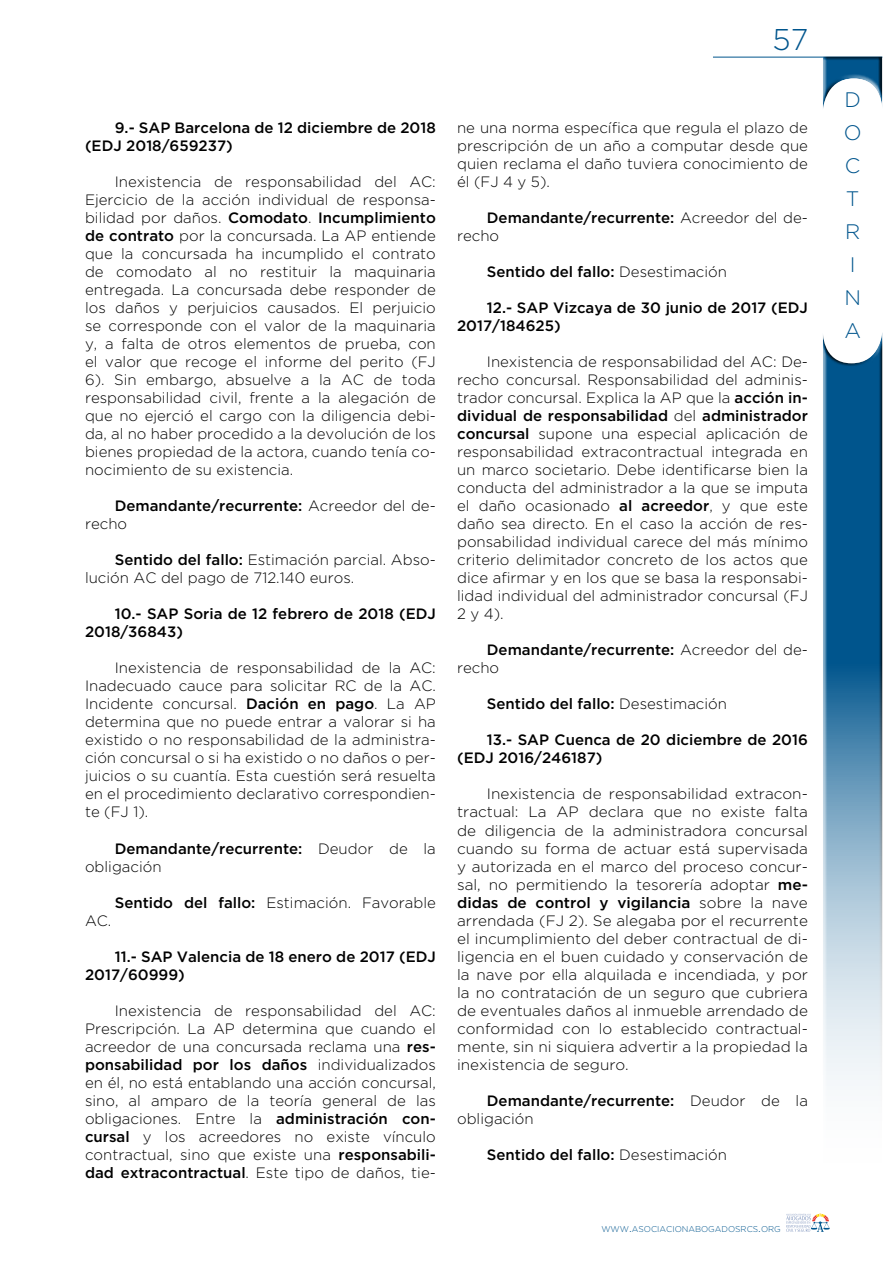
<style>
.page{position:relative;width:893px;height:1263px;background:#fff}
.page>*{position:absolute;margin:0;border:0;box-sizing:border-box;transform-origin:0 0}
.t1{font:300 30px "Gotham";color:#00558d}
.t2{font:300 21px/33px "Gotham";color:#00558d}
.t3{font:300 15px/18px "Gotham";color:#000;text-align:justify}
.t4{font:500 15px/18px "Gotham";color:#000}
.t5{font:300 8.4px "Gotham";color:#00558d}
.s1{font-weight:500}
.s2{font-weight:300}
.s3{font-size:12px}
</style>
<div class="page">
<hr style="left:713px;top:57px;width:169px;height:1px;background:#00558d">
<div style="left:822px;top:56px;width:63px;height:58px;background:#000;opacity:.75"></div>
<div style="left:821px;top:328px;width:62px;height:868px;background:#000;opacity:.75"></div>
<svg style="left:786px;top:1213px;width:44px;height:19px"></svg>
<h1 class="t1" style="left:773px;top:24px;width:37px">57</h1>
<p class="t4" style="left:85px;top:118px;width:352px;text-indent:30px">9.- SAP Barcelona de 12 diciembre de 2018 (EDJ 2018/659237)</p>
<p class="t3" style="left:85px;top:172px;width:352px;text-indent:30px">Inexistencia de responsabilidad del AC:<br>Ejercicio de la acción individual de responsa&shy;bilidad por daños. <span class="s1">Comodato</span>. <span class="s1">Incumplimiento de contrato</span> por la concursada. La AP entiende que la concursada ha incumplido el contrato de comodato al no restituir la maquinaria entregada. La concursada debe responder de los daños y perjuicios causados. El perjuicio se corresponde con el valor de la maquinaria y, a falta de otros elementos de prueba, con el valor que recoge el informe del perito (FJ 6). Sin embargo, absuelve a la AC de toda responsabilidad civil, frente a la alegación de que no ejerció el cargo con la diligencia debi&shy;da, al no haber procedido a la devolución de los bienes propiedad de la actora, cuando tenía co&shy;nocimiento de su existencia.</p>
<p class="t4" style="left:85px;top:496px;width:352px;text-indent:30px">Demandante/recurrente: <span class="s2">Acreedor del de&shy;recho</span></p>
<p class="t3" style="left:85px;top:551px;width:352px;text-indent:30px"><span class="s1">Sentido del fallo:</span> Estimación parcial. Abso&shy;lución AC del pago de 712.140 euros.</p>
<p class="t4" style="left:85px;top:605px;width:352px;text-indent:30px">10.- SAP Soria de 12 febrero de 2018 (EDJ<br>2018/36843)</p>
<p class="t3" style="left:85px;top:659px;width:352px;text-indent:30px">Inexistencia de responsabilidad de la AC:<br>Inadecuado cauce para solicitar RC de la AC.<br>Incidente concursal. <span class="s1">Dación en pago</span>. La AP determina que no puede entrar a valorar si ha existido o no responsabilidad de la administra&shy;ción concursal o si ha existido o no daños o per&shy;juicios o su cuantía. Esta cuestión será resuelta en el procedimiento declarativo correspondien&shy;te (FJ 1).</p>
<p class="t4" style="left:85px;top:839px;width:352px;text-indent:30px">Demandante/recurrente: <span class="s2">Deudor de la obligación</span></p>
<p class="t3" style="left:115px;top:893px;width:323px"><span class="s1">Sentido del fallo:</span> Estimación. Favorable</p>
<p class="t3" style="left:85px;top:911px;width:28px">AC.</p>
<p class="t4" style="left:85px;top:947px;width:352px;text-indent:30px">11.- SAP Valencia de 18 enero de 2017 (EDJ<br>2017/60999)</p>
<p class="t3" style="left:85px;top:1001px;width:352px;text-indent:30px">Inexistencia de responsabilidad del AC:<br>Prescripción. La AP determina que cuando el acreedor de una concursada reclama una <span class="s1">res&shy;ponsabilidad por los daños</span> individualizados en él, no está entablando una acción concursal, sino, al amparo de la teoría general de las obligaciones. Entre la <span class="s1">administración con&shy;cursal</span> y los acreedores no existe vínculo contractual, sino que existe una <span class="s1">responsabili&shy;dad extracontractual</span>. Este tipo de daños, tie-</p>
<p class="t3" style="left:457px;top:118px;width:352px">ne una norma específica que regula el plazo de prescripción de un año a computar desde que quien reclama el daño tuviera conocimiento de él (FJ 4 y 5).</p>
<p class="t4" style="left:457px;top:208px;width:352px;text-indent:30px">Demandante/recurrente: <span class="s2">Acreedor del de&shy;recho</span></p>
<p class="t4" style="left:487px;top:262px;width:242px">Sentido del fallo: <span class="s2">Desestimación</span></p>
<p class="t4" style="left:457px;top:298px;width:352px;text-indent:30px">12.- SAP Vizcaya de 30 junio de 2017 (EDJ<br>2017/184625)</p>
<p class="t3" style="left:457px;top:353px;width:352px;text-indent:30px">Inexistencia de responsabilidad del AC: De&shy;recho concursal. Responsabilidad del adminis&shy;trador concursal. Explica la AP que la <span class="s1">acción in&shy;dividual de responsabilidad</span> del <span class="s1">administrador concursal</span> supone una especial aplicación de responsabilidad extracontractual integrada en un marco societario. Debe identificarse bien la conducta del administrador a la que se imputa el daño ocasionado <span class="s1">al acreedor</span>, y que este daño sea directo. En el caso la acción de res&shy;ponsabilidad individual carece del más mínimo criterio delimitador concreto de los actos que dice afirmar y en los que se basa la responsabi&shy;lidad individual del administrador concursal (FJ 2 y 4).</p>
<p class="t4" style="left:457px;top:641px;width:352px;text-indent:30px">Demandante/recurrente: <span class="s2">Acreedor del de&shy;recho</span></p>
<p class="t4" style="left:487px;top:695px;width:242px">Sentido del fallo: <span class="s2">Desestimación</span></p>
<p class="t4" style="left:457px;top:731px;width:352px;text-indent:30px">13.- SAP Cuenca de 20 diciembre de 2016 (EDJ 2016/246187)</p>
<p class="t3" style="left:457px;top:785px;width:352px;text-indent:30px">Inexistencia de responsabilidad extracon&shy;tractual: La AP declara que no existe falta de diligencia de la administradora concursal cuando su forma de actuar está supervisada y autorizada en el marco del proceso concur&shy;sal, no permitiendo la tesorería adoptar <span class="s1">me&shy;didas de control y vigilancia</span> sobre la nave arrendada (FJ 2). Se alegaba por el recurrente el incumplimiento del deber contractual de di&shy;ligencia en el buen cuidado y conservación de la nave por ella alquilada e incendiada, y por la no contratación de un seguro que cubriera de eventuales daños al inmueble arrendado de conformidad con lo establecido contractual&shy;mente, sin ni siquiera advertir a la propiedad la inexistencia de seguro.</p>
<p class="t4" style="left:457px;top:1091px;width:352px;text-indent:30px">Demandante/recurrente: <span class="s2">Deudor de la obligación</span></p>
<p class="t4" style="left:487px;top:1145px;width:242px">Sentido del fallo: <span class="s2">Desestimación</span></p>
<p class="t5" style="left:601px;top:1224px;width:181px">WWW<span class="s3">.</span>ASOCIACIONABOGADOSRCS<span class="s3">.</span>ORG</p>
<h2 class="t2" style="left:844px;top:83px;width:19px">D<br>O<br>C<br>T<br>R<br>I<br>N<br>A</h2>
</div>
